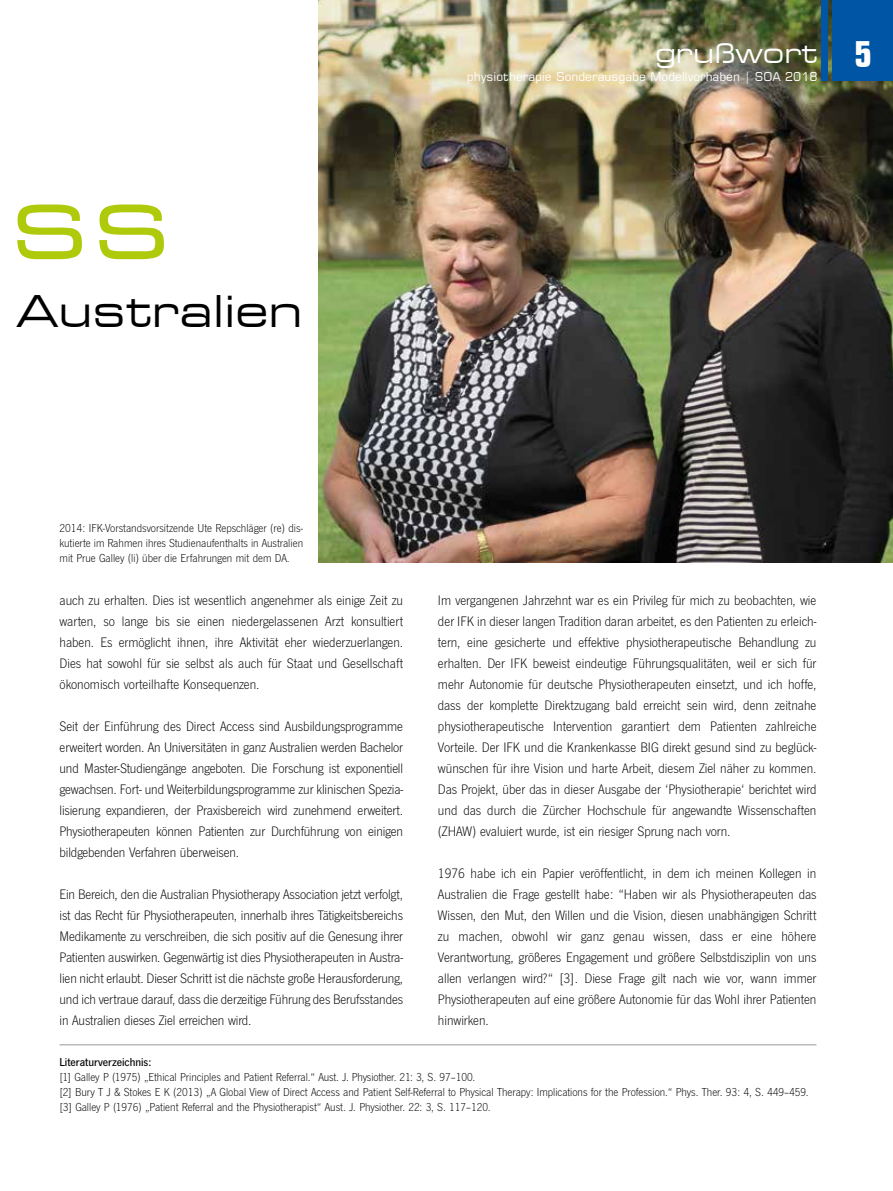
<style>
.page{position:relative;width:893px;height:1191px;background:#fff}
.page>*{position:absolute;margin:0;border:0;box-sizing:border-box;transform-origin:0 0}
.t1{font:expanded 103.5px "Square 721 BT";color:#afca0b}
.t2{font:expanded 43.5px "Square 721 BT";color:#000}
.t3{font:700 condensed 36px "Square 721 BT";color:#fff}
.t4{font:expanded 27px "Square 721 BT";color:#fff}
.t5{font:300 14.25px/21px "News Got";letter-spacing:-.01em;color:#000;text-align:justify}
.t6{font:300 12px/15px "News Got";color:#000}
.t7{font:12px "Square 721 BT";color:#fff}
.t8{font:500 12px "News Got";color:#000}
</style>
<div class="page">
<img style="left:318px;top:0;width:575px;height:563px">
<div style="left:833px;top:0;width:60px;height:81px;background:#0056a4"></div>
<div style="left:821px;top:0;width:7px;height:81px;background:#0056a4"></div>
<hr style="left:60px;top:1044px;width:756px;height:1px;background:#bababa">
<h1 class="t1" style="left:10px;top:159px;width:164px">ss</h1>
<h2 class="t2" style="left:17px;top:286px;width:288px">Australien</h2>
<h3 class="t4" style="left:655px;top:37px;width:164px">grußwort</h3>
<p class="t7" style="left:467px;top:69px;width:352px">physiotherapie Sonderausgabe Modellvorhaben | SOA 2018</p>
<h3 class="t3" style="left:854px;top:32px;width:19px">5</h3>
<p class="t6" style="left:60px;top:520px;width:245px;text-align:justify">2014: IFK-Vorstandsvorsitzende Ute Repschläger (re) dis&shy;kutierte im Rahmen ihres Studienaufenthalts in Australien mit Prue Galley (li) über die Erfahrungen mit dem DA.</p>
<p class="t5" style="left:60px;top:590px;width:345px">auch zu erhalten. Dies ist wesentlich angenehmer als einige Zeit zu warten, so lange bis sie einen niedergelassenen Arzt konsultiert haben. Es ermöglicht ihnen, ihre Aktivität eher wiederzuerlangen.<br>Dies hat sowohl für sie selbst als auch für Staat und Gesellschaft ökonomisch vorteilhafte Konsequenzen.</p>
<p class="t5" style="left:60px;top:716px;width:345px">Seit der Einführung des Direct Access sind Ausbildungsprogramme erweitert worden. An Universitäten in ganz Australien werden Bachelor und Master-Studiengänge angeboten. Die Forschung ist exponentiell gewachsen. Fort- und Weiterbildungsprogramme zur klinischen Spezia&shy;lisierung expandieren, der Praxisbereich wird zunehmend erweitert.<br>Physiotherapeuten können Patienten zur Durchführung von einigen bildgebenden Verfahren überweisen.</p>
<p class="t5" style="left:60px;top:884px;width:345px">Ein Bereich, den die Australian Physiotherapy Association jetzt verfolgt, ist das Recht für Physiotherapeuten, innerhalb ihres Tätigkeitsbereichs Medikamente zu verschreiben, die sich positiv auf die Genesung ihrer Patienten auswirken. Gegenwärtig ist dies Physiotherapeuten in Austra&shy;lien nicht erlaubt. Dieser Schritt ist die nächste große Herausforderung, und ich vertraue darauf, dass die derzeitige Führung des Berufsstandes in Australien dieses Ziel erreichen wird.</p>
<p class="t5" style="left:438px;top:590px;width:380px">Im vergangenen Jahrzehnt war es ein Privileg für mich zu beobachten, wie der IFK in dieser langen Tradition daran arbeitet, es den Patienten zu erleich&shy;tern, eine gesicherte und effektive physiotherapeutische Behandlung zu erhalten. Der IFK beweist eindeutige Führungsqualitäten, weil er sich für mehr Autonomie für deutsche Physiotherapeuten einsetzt, und ich hoffe, dass der komplette Direktzugang bald erreicht sein wird, denn zeitnahe physiotherapeutische Intervention garantiert dem Patienten zahlreiche Vorteile. Der IFK und die Krankenkasse BIG direkt gesund sind zu beglück&shy;wünschen für ihre Vision und harte Arbeit, diesem Ziel näher zu kommen.<br>Das Projekt, über das in dieser Ausgabe der ‘Physiotherapie‘ berichtet wird und das durch die Zürcher Hochschule für angewandte Wissenschaften (ZHAW) evaluiert wurde, ist ein riesiger Sprung nach vorn.</p>
<p class="t5" style="left:438px;top:863px;width:380px">1976 habe ich ein Papier veröffentlicht, in dem ich meinen Kollegen in Australien die Frage gestellt habe: “Haben wir als Physiotherapeuten das Wissen, den Mut, den Willen und die Vision, diesen unabhängigen Schritt zu machen, obwohl wir ganz genau wissen, dass er eine höhere Verantwortung, größeres Engagement und größere Selbstdisziplin von uns allen verlangen wird?“ [3]. Diese Frage gilt nach wie vor, wann immer Physiotherapeuten auf eine größere Autonomie für das Wohl ihrer Patienten hinwirken.</p>
<p class="t8" style="left:60px;top:1055px;width:94px">Literaturverzeichnis:</p>
<p class="t6" style="left:60px;top:1069px;width:750px">[1] Galley P (1975) „Ethical Principles and Patient Referral.“ Aust. J. Physiother. 21: 3, S. 97–100.<br>[2] Bury T J &amp; Stokes E K (2013) „A Global View of Direct Access and Patient Self-Referral to Physical Therapy: Implications for the Profession.“ Phys. Ther. 93: 4, S. 449–459. [3] Galley P (1976) „Patient Referral and the Physiotherapist“ Aust. J. Physiother. 22: 3, S. 117–120.</p>
</div>
